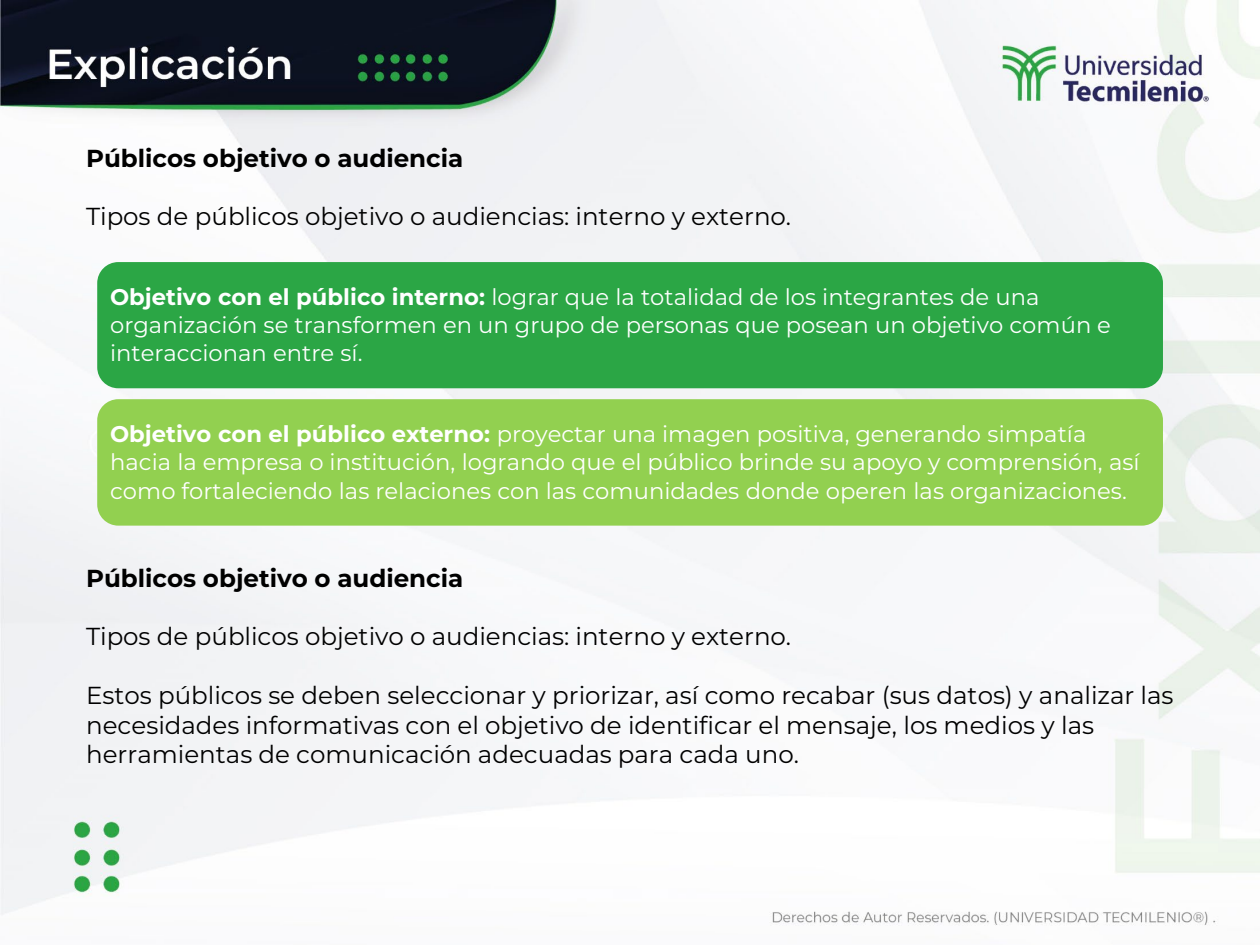
<style>
.page{position:relative;width:1260px;height:945px;background:#fff}
.page>*{position:absolute;margin:0;border:0;box-sizing:border-box;transform-origin:0 0}
.t1{font:24.5px/29.4px "Montserrat";color:#000}
.t2{font:700 24.5px "Montserrat";color:#000}
.t3{font:22.75px/28.2px "Montserrat";color:#fff}
.s1{font-weight:700}
</style>
<div class="page">
<img style="left:0;top:0;width:1260px;height:926px">
<div style="left:97px;top:262px;width:1066px;height:126px;background:#2ba645;border-radius:21px"></div>
<div style="left:97px;top:399px;width:1066px;height:127px;background:#92d050;border-radius:21px"></div>
<h2 class="t2" style="left:86px;top:140px;width:379px">Públicos objetivo o audiencia</h2>
<h2 class="t1" style="left:86px;top:201px;width:707px">Tipos de públicos objetivo o audiencias: interno y externo.</h2>
<p class="t3" style="left:110px;top:282px;width:1002px"><span class="s1">Objetivo con el público interno:</span> lograr que la totalidad de los integrantes de una organización se transformen en un grupo de personas que posean un objetivo común e interaccionan entre sí.</p>
<p class="t3" style="left:110px;top:419px;width:1031px"><span class="s1">Objetivo con el público externo:</span> proyectar una imagen positiva, generando simpatía hacia la empresa o institución, logrando que el público brinde su apoyo y comprensión, así como fortaleciendo las relaciones con las comunidades donde operen las organizaciones.</p>
<h1 class="t2" style="left:86px;top:560px;width:379px">Públicos objetivo o audiencia</h1>
<h1 class="t1" style="left:86px;top:621px;width:707px">Tipos de públicos objetivo o audiencias: interno y externo.</h1>
<h1 class="t1" style="left:86px;top:680px;width:1089px">Estos públicos se deben seleccionar y priorizar, así como recabar (sus datos) y analizar las necesidades informativas con el objetivo de identificar el mensaje, los medios y las herramientas de comunicación adecuadas para cada uno.</h1>
</div>
